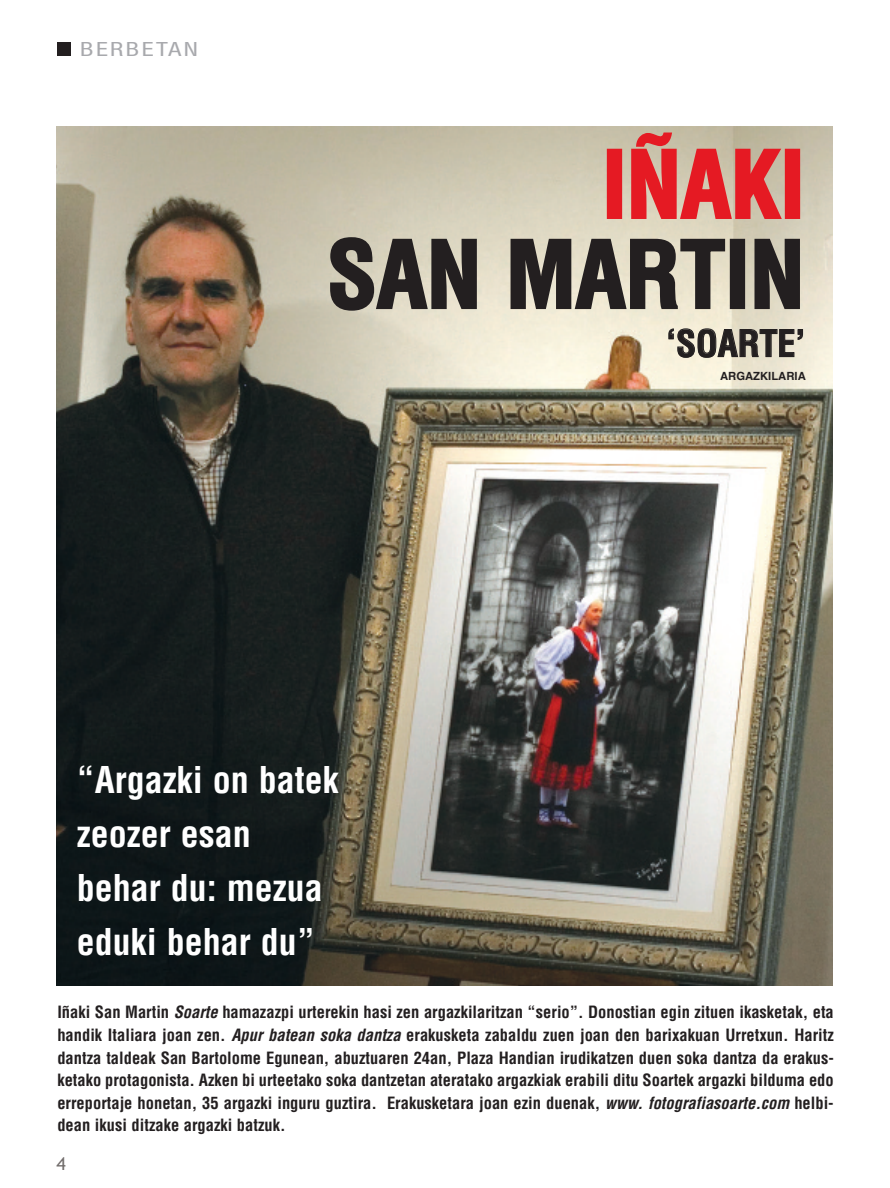
<style>
.page{position:relative;width:890px;height:1188px;background:#fff}
.page>*{position:absolute;margin:0;border:0;box-sizing:border-box;transform-origin:0 0}
.t1{font:700 condensed 90px "Helvetica";letter-spacing:-.005em;color:#231f20}
.t2{font:700 condensed 90px "Helvetica";letter-spacing:-.005em;color:#e51a23}
.t3{font:700 condensed 36px/54px "Helvetica";color:#fff}
.t4{font:700 condensed 36px "Helvetica";letter-spacing:-.005em;color:#231f20}
.t5{font:21px "NH57";letter-spacing:.09em;color:#a8a9ad;scale:1.3 1}
.t6{font:18px "Trebuchet MS";color:#716c6b}
.t7{font:700 condensed 16.5px/22.5px "Helvetica";color:#231f20;text-align:justify}
.t8{font:700 11.25px "Helvetica";color:#231f20}
.s1{font-style:italic}
</style>
<div class="page">
<img style="left:56px;top:42px;width:777px;height:944px">
<p class="t5" style="left:80px;top:42px;width:92px">BERBETAN</p>
<h1 class="t2" style="left:602px;top:134px;width:204px">IÑAKI</h1>
<h1 class="t1" style="left:327px;top:224px;width:479px">SAN MARTIN</h1>
<h2 class="t4" style="left:666px;top:323px;width:140px">‘SOARTE’</h2>
<p class="t8" style="left:720px;top:369px;width:87px">ARGAZKILARIA</p>
<h2 class="t3" style="left:77px;top:753px;width:263px">“Argazki on batek zeozer esan behar du: mezua eduki behar du”</h2>
<p class="t7" style="left:57px;top:1001px;width:778px">Iñaki San Martin <span class="s1">Soarte</span> hamazazpi urterekin hasi zen argazkilaritzan “serio”. Donostian egin zituen ikasketak, eta handik Italiara joan zen. <span class="s1">Apur batean soka dantza</span> erakusketa zabaldu zuen joan den barixakuan Urretxun. Haritz dantza taldeak San Bartolome Egunean, abuztuaren 24an, Plaza Handian irudikatzen duen soka dantza da erakus&shy;ketako protagonista. Azken bi urteetako soka dantzetan ateratako argazkiak erabili ditu Soartek argazki bilduma edo erreportaje honetan, 35 argazki inguru guztira. Erakusketara joan ezin duenak, <span class="s1">www. fotografiasoarte.com</span> helbi&shy;dean ikusi ditzake argazki batzuk.</p>
<p class="t6" style="left:57px;top:1152px;width:11px">4</p>
</div>
